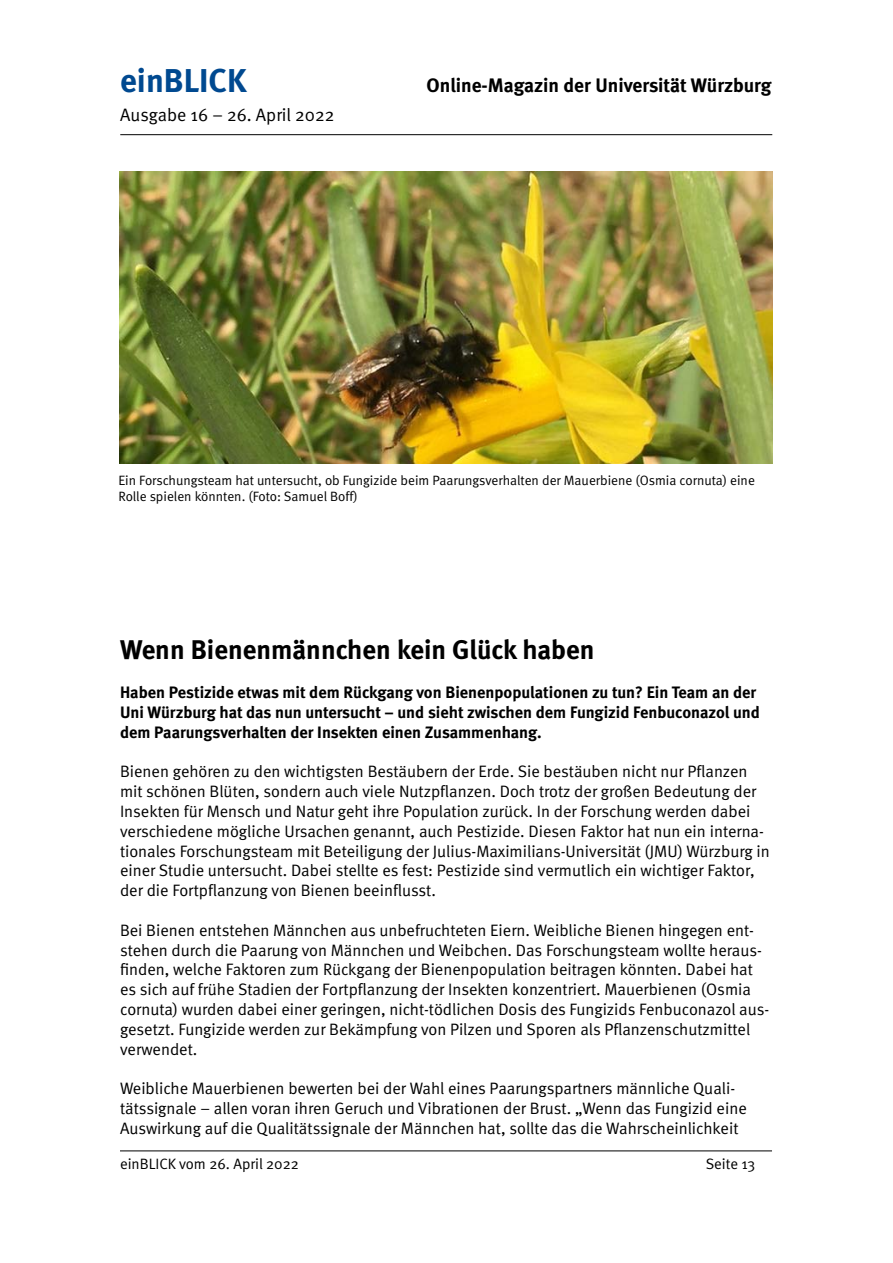
<style>
.page{position:relative;width:893px;height:1263px;background:#fff}
.page>*{position:absolute;margin:0;border:0;box-sizing:border-box;transform-origin:0 0}
.t1{font:700 33px "Meta";color:#004990}
.t2{font:700 27px "Meta";color:#000}
.t3{font:700 19.5px "Meta";color:#000}
.t4{font:18px "Meta Normal";color:#000}
.t5{font:16.5px/19.8px "Meta Normal";color:#000}
.t6{font:700 16.5px/19.8px "Meta";color:#000}
.t7{font:15px "Meta Normal";color:#000}
.t8{font:13.5px/16.2px "Meta Normal";color:#000}
</style>
<div class="page">
<hr style="left:120px;top:134px;width:652px;height:1px;background:#000">
<hr style="left:120px;top:1150px;width:652px;height:1px;background:#000">
<img style="left:119px;top:171px;width:653px;height:292px">
<h1 class="t1" style="left:120px;top:61px;width:128px">einBLICK</h1>
<p class="t3" style="left:427px;top:74px;width:346px">Online-Magazin der Universität Würzburg</p>
<p class="t4" style="left:120px;top:105px;width:216px">Ausgabe 16 – 26. April 2022</p>
<p class="t8" style="left:118px;top:472px;width:638px">Ein Forschungsteam hat untersucht, ob Fungizide beim Paarungsverhalten der Mauerbiene (Osmia cornuta) eine<br>Rolle spielen könnten. (Foto: Samuel Boff)</p>
<h2 class="t2" style="left:120px;top:633px;width:476px">Wenn Bienenmännchen kein Glück haben</h2>
<p class="t6" style="left:120px;top:682px;width:641px">Haben Pestizide etwas mit dem Rückgang von Bienenpopulationen zu tun? Ein Team an der<br>Uni Würzburg hat das nun untersucht – und sieht zwischen dem Fungizid Fenbuconazol und dem Paarungsverhalten der Insekten einen Zusammenhang.</p>
<p class="t5" style="left:120px;top:761px;width:651px">Bienen gehören zu den wichtigsten Bestäubern der Erde. Sie bestäuben nicht nur Pflanzen mit schönen Blüten, sondern auch viele Nutzpflanzen. Doch trotz der großen Bedeutung der Insekten für Mensch und Natur geht ihre Population zurück. In der Forschung werden dabei verschiedene mögliche Ursachen genannt, auch Pestizide. Diesen Faktor hat nun ein interna&shy;tionales Forschungsteam mit Beteiligung der Julius-Maximilians-Universität (JMU) Würzburg in einer Studie untersucht. Dabei stellte es fest: Pestizide sind vermutlich ein wichtiger Faktor, der die Fortpflanzung von Bienen beeinflusst.</p>
<p class="t5" style="left:120px;top:920px;width:651px">Bei Bienen entstehen Männchen aus unbefruchteten Eiern. Weibliche Bienen hingegen ent&shy;stehen durch die Paarung von Männchen und Weibchen. Das Forschungsteam wollte heraus&shy;finden, welche Faktoren zum Rückgang der Bienenpopulation beitragen könnten. Dabei hat es sich auf frühe Stadien der Fortpflanzung der Insekten konzentriert. Mauerbienen (Osmia cornuta) wurden dabei einer geringen, nicht-tödlichen Dosis des Fungizids Fenbuconazol aus&shy;gesetzt. Fungizide werden zur Bekämpfung von Pilzen und Sporen als Pflanzenschutzmittel verwendet.</p>
<p class="t5" style="left:120px;top:1078px;width:628px">Weibliche Mauerbienen bewerten bei der Wahl eines Paarungspartners männliche Quali&shy;tätssignale – allen voran ihren Geruch und Vibrationen der Brust. „Wenn das Fungizid eine<br>Auswirkung auf die Qualitätssignale der Männchen hat, sollte das die Wahrscheinlichkeit</p>
<p class="t7" style="left:120px;top:1155px;width:180px">einBLICK vom 26. April 2022</p>
<p class="t7" style="left:706px;top:1155px;width:51px">Seite 13</p>
</div>
